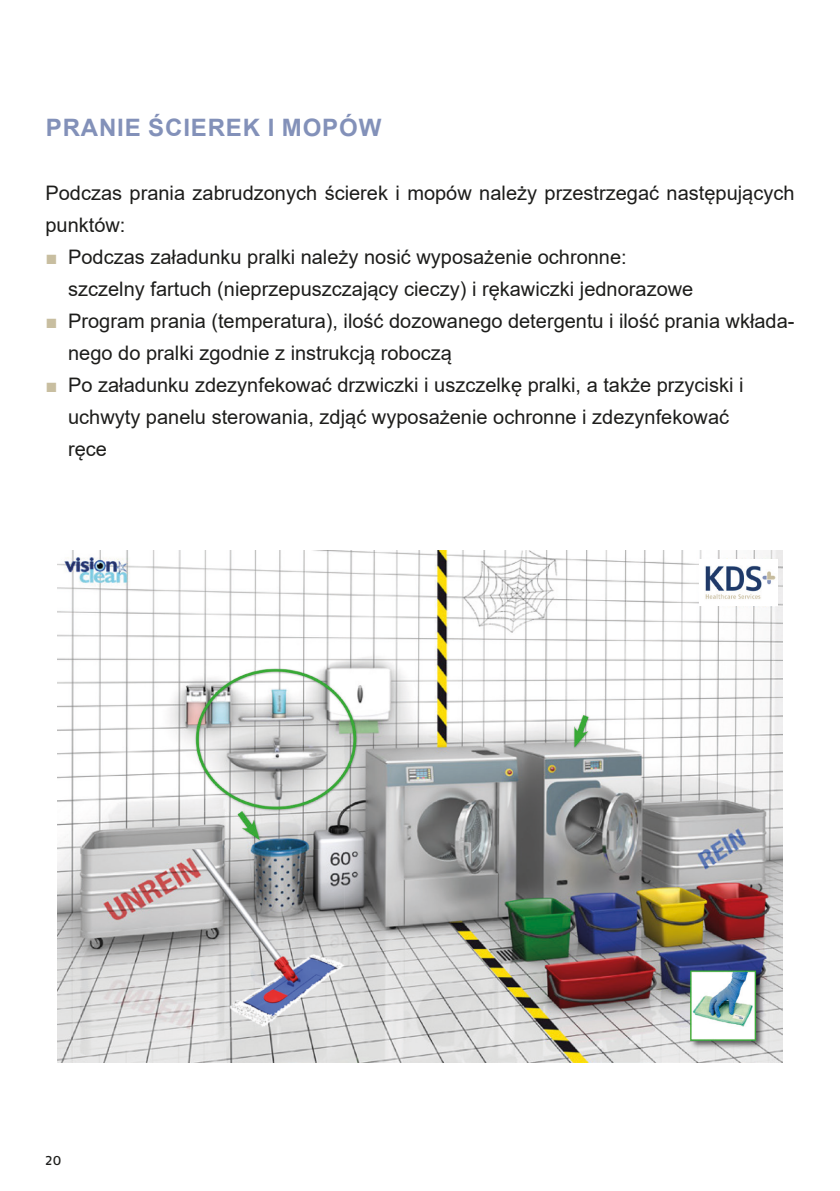
<style>
.page{position:relative;width:840px;height:1191px;background:#fff}
.page>*{position:absolute;margin:0;border:0;box-sizing:border-box;transform-origin:0 0}
.Kapitel_Subhead{font:700 24px "Arial";letter-spacing:.035em;color:#8391b9}
.Aufzählungen{font:20px/32px "Arial";color:#1d1d1b}
.Fließtext{font:20px/32px "Arial";color:#1d1d1b}
.t1{font:16px "Fago OT";color:#1d1d1b}
.s1{color:#c8bea0}
</style>
<div class="page">
<img style="left:58px;top:550px;width:723px;height:512px">
<img style="left:699px;top:560px;width:77px;height:45px">
<p class="Kapitel_Subhead" style="left:46px;top:111px;width:337px">PRANIE ŚCIEREK I MOPÓW</p>
<p class="Fließtext" style="left:45px;top:177px;width:750px">Podczas prania zabrudzonych ścierek i mopów należy przestrzegać następujących punktów:</p>
<p class="Aufzählungen" style="left:45px;top:241px;width:582px"><span class="s1">■</span> Podczas załadunku pralki należy nosić wyposażenie ochronne:</p>
<p class="Aufzählungen" style="left:68px;top:273px;width:626px">szczelny fartuch (nieprzepuszczający cieczy) i rękawiczki jednorazowe</p>
<p class="Aufzählungen" style="left:68px;top:305px;width:727px;text-indent:-23px"><span class="s1">■</span> Program prania (temperatura), ilość dozowanego detergentu i ilość prania wkłada&shy;nego do pralki zgodnie z instrukcją roboczą</p>
<p class="Aufzählungen" style="left:45px;top:369px;width:699px"><span class="s1">■</span> Po załadunku zdezynfekować drzwiczki i uszczelkę pralki, a także przyciski i</p>
<p class="Aufzählungen" style="left:68px;top:401px;width:662px">uchwyty panelu sterowania, zdjąć wyposażenie ochronne i zdezynfekować</p>
<p class="Aufzählungen" style="left:68px;top:433px;width:40px">ręce</p>
<p class="t1" style="left:45px;top:1150px;width:18px">20</p>
</div>
